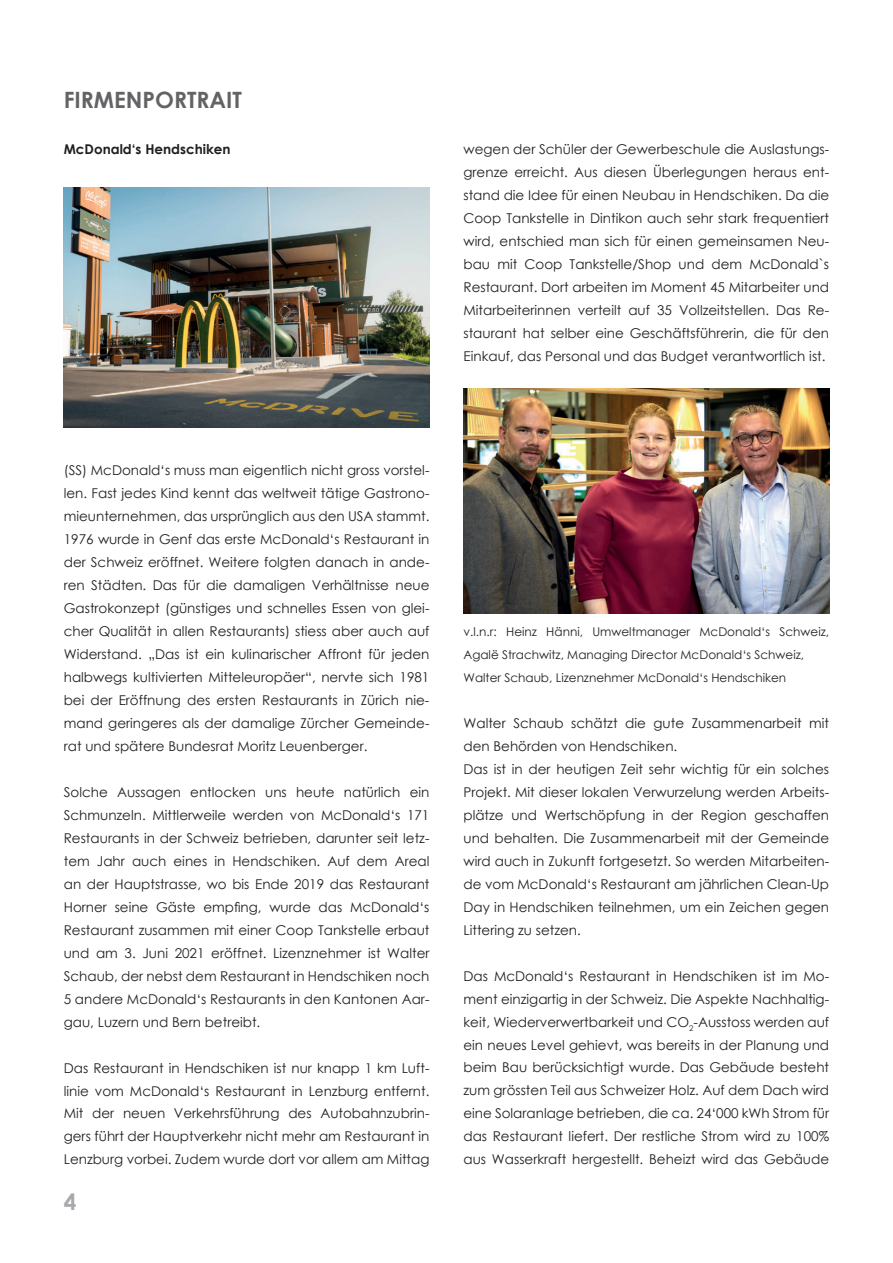
<style>
.page{position:relative;width:893px;height:1263px;background:#fff}
.page>*{position:absolute;margin:0;border:0;box-sizing:border-box;transform-origin:0 0}
.t1{font:700 22.5px "Century Gothic";color:#636366}
.t2{font:700 22.5px "Century Gothic";color:#a8a9ad}
.t3{font:13.5px/23px "Century Gothic";color:#231f20;text-align:justify}
.t4{font:700 13.5px "Century Gothic";color:#231f20}
.t5{font:12px/23px "Century Gothic";color:#231f20}
</style>
<div class="page">
<img style="left:463px;top:388px;width:366px;height:225px">
<img style="left:64px;top:187px;width:365px;height:240px">
<h1 class="t1" style="left:64px;top:83px;width:180px">FIRMENPORTRAIT</h1>
<p class="t4" style="left:64px;top:139px;width:168px">McDonald‘s Hendschiken</p>
<p class="t3" style="left:463px;top:137px;width:367px">wegen der Schüler der Gewerbeschule die Auslastungs&shy;grenze erreicht. Aus diesen Überlegungen heraus ent&shy;stand die Idee für einen Neubau in Hendschiken. Da die Coop Tankstelle in Dintikon auch sehr stark frequentiert wird, entschied man sich für einen gemeinsamen Neu&shy;bau mit Coop Tankstelle/Shop und dem McDonald`s Restaurant. Dort arbeiten im Moment 45 Mitarbeiter und Mitarbeiterinnen verteilt auf 35 Vollzeitstellen. Das Re&shy;staurant hat selber eine Geschäftsführerin, die für den Einkauf, das Personal und das Budget verantwortlich ist.</p>
<p class="t3" style="left:64px;top:459px;width:367px">(SS) McDonald‘s muss man eigentlich nicht gross vorstel&shy;len. Fast jedes Kind kennt das weltweit tätige Gastrono&shy;mieunternehmen, das ursprünglich aus den USA stammt.<br>1976 wurde in Genf das erste McDonald‘s Restaurant in der Schweiz eröffnet. Weitere folgten danach in ande&shy;ren Städten. Das für die damaligen Verhältnisse neue Gastrokonzept (günstiges und schnelles Essen von glei&shy;cher Qualität in allen Restaurants) stiess aber auch auf Widerstand. „Das ist ein kulinarischer Affront für jeden halbwegs kultivierten Mitteleuropäer“, nervte sich 1981 bei der Eröffnung des ersten Restaurants in Zürich nie&shy;mand geringeres als der damalige Zürcher Gemeinde&shy;rat und spätere Bundesrat Moritz Leuenberger.</p>
<p class="t3" style="left:64px;top:780px;width:367px">Solche Aussagen entlocken uns heute natürlich ein Schmunzeln. Mittlerweile werden von McDonald‘s 171<br>Restaurants in der Schweiz betrieben, darunter seit letz&shy;tem Jahr auch eines in Hendschiken. Auf dem Areal an der Hauptstrasse, wo bis Ende 2019 das Restaurant Horner seine Gäste empfing, wurde das McDonald‘s Restaurant zusammen mit einer Coop Tankstelle erbaut und am 3. Juni 2021 eröffnet. Lizenznehmer ist Walter Schaub, der nebst dem Restaurant in Hendschiken noch 5 andere McDonald‘s Restaurants in den Kantonen Aar&shy;gau, Luzern und Bern betreibt.</p>
<p class="t3" style="left:64px;top:1056px;width:367px">Das Restaurant in Hendschiken ist nur knapp 1 km Luft&shy;linie vom McDonald‘s Restaurant in Lenzburg entfernt.<br>Mit der neuen Verkehrsführung des Autobahnzubrin&shy;gers führt der Hauptverkehr nicht mehr am Restaurant in Lenzburg vorbei. Zudem wurde dort vor allem am Mittag</p>
<h1 class="t2" style="left:64px;top:1185px;width:14px">4</h1>
<p class="t5" style="left:463px;top:620px;width:367px">v.l.n.r: Heinz Hänni, Umweltmanager McDonald‘s Schweiz,<br>Agalë Strachwitz, Managing Director McDonald‘s Schweiz,<br>Walter Schaub, Lizenznehmer McDonald‘s Hendschiken</p>
<p class="t3" style="left:463px;top:711px;width:367px;text-align:left">Walter Schaub schätzt die gute Zusammenarbeit mit den Behörden von Hendschiken.<br>Das ist in der heutigen Zeit sehr wichtig für ein solches Projekt. Mit dieser lokalen Verwurzelung werden Arbeits&shy;plätze und Wertschöpfung in der Region geschaffen und behalten. Die Zusammenarbeit mit der Gemeinde wird auch in Zukunft fortgesetzt. So werden Mitarbeiten&shy;de vom McDonald‘s Restaurant am jährlichen Clean-Up Day in Hendschiken teilnehmen, um ein Zeichen gegen Littering zu setzen.</p>
<p class="t3" style="left:463px;top:964px;width:367px">Das McDonald‘s Restaurant in Hendschiken ist im Mo&shy;ment einzigartig in der Schweiz. Die Aspekte Nachhaltig&shy;keit, Wiederverwertbarkeit und CO<sub>2</sub>-Ausstoss werden auf ein neues Level gehievt, was bereits in der Planung und beim Bau berücksichtigt wurde. Das Gebäude besteht zum grössten Teil aus Schweizer Holz. Auf dem Dach wird eine Solaranlage betrieben, die ca. 24‘000 kWh Strom für das Restaurant liefert. Der restliche Strom wird zu 100% aus Wasserkraft hergestellt. Beheizt wird das Gebäude</p>
</div>
